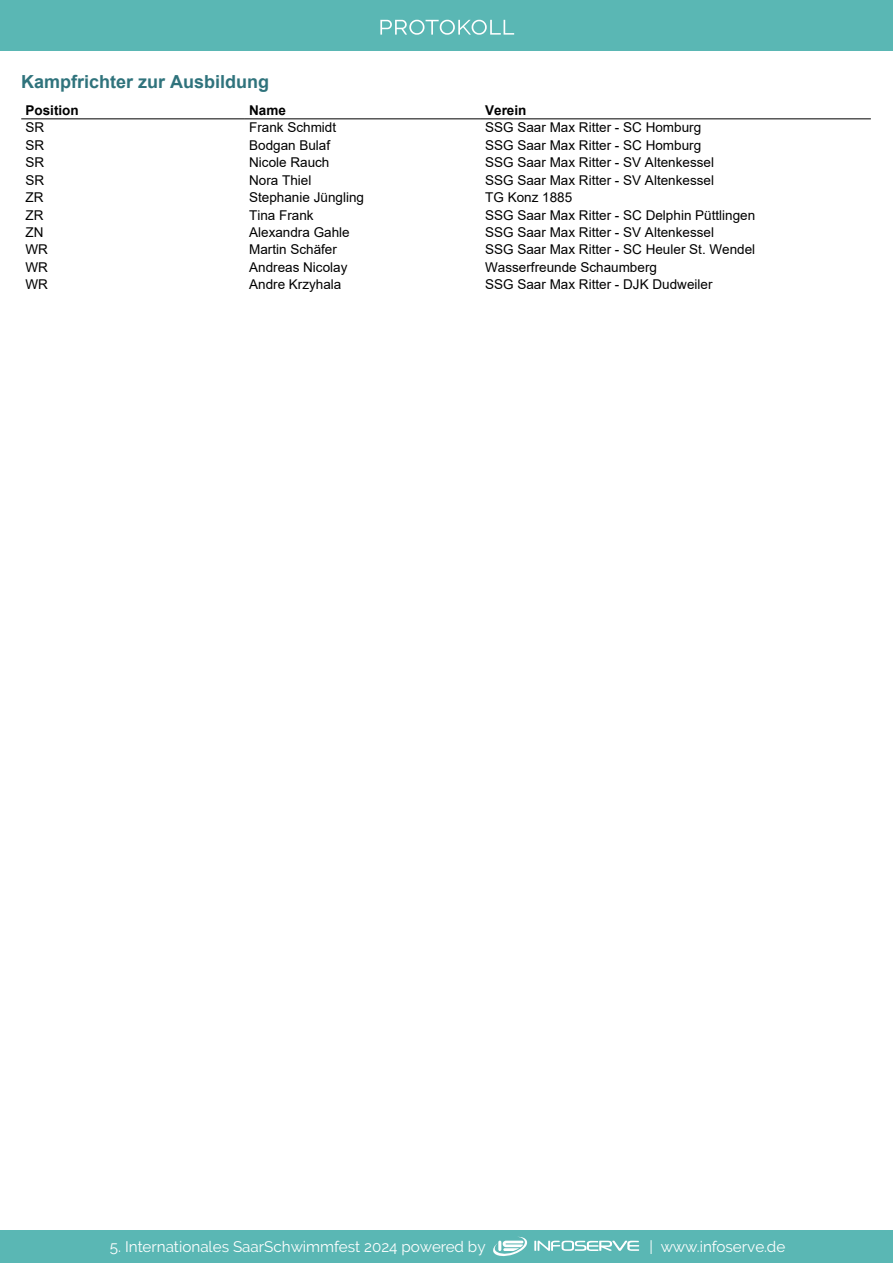
<style>
.page{position:relative;width:893px;height:1263px;background:#fff}
.page>*{position:absolute;margin:0;border:0;box-sizing:border-box;transform-origin:0 0}
.t1{font:700 18px "Arial";color:#2f737c}
.t2{font:15.3px "Raleway";color:#fff}
.t3{font:13.5px "Arial";color:#000}
.t4{font:700 13.5px "Arial";color:#000}
</style>
<div class="page">
<div style="left:0;top:0;width:893px;height:51px;background:#5ab7b4"></div>
<svg style="left:380px;top:20px;width:134px;height:15px"></svg>
<div style="left:0;top:1230px;width:893px;height:32px;background:#5ab7b4"></div>
<div style="left:0;top:1231px;width:893px;height:32px;background:#5ab7b4"></div>
<svg style="left:493px;top:1236px;width:146px;height:21px"></svg>
<hr style="left:21px;top:119px;width:224px;height:1px;background:#000">
<hr style="left:245px;top:119px;width:236px;height:1px;background:#000">
<hr style="left:481px;top:119px;width:390px;height:1px;background:#000">
<h1 class="t1" style="left:21px;top:69px;width:249px">Kampfrichter zur Ausbildung</h1>
<p class="t4" style="left:26px;top:101px;width:55px">Position</p>
<p class="t4" style="left:249px;top:101px;width:38px">Name</p>
<p class="t4" style="left:485px;top:101px;width:43px">Verein</p>
<p class="t3" style="left:26px;top:118px;width:20px">SR</p>
<p class="t3" style="left:249px;top:118px;width:88px">Frank Schmidt</p>
<p class="t3" style="left:485px;top:118px;width:218px">SSG Saar Max Ritter - SC Homburg</p>
<p class="t3" style="left:26px;top:136px;width:20px">SR</p>
<p class="t3" style="left:249px;top:136px;width:83px">Bodgan Bulaf</p>
<p class="t3" style="left:485px;top:136px;width:218px">SSG Saar Max Ritter - SC Homburg</p>
<p class="t3" style="left:26px;top:153px;width:20px">SR</p>
<p class="t3" style="left:249px;top:153px;width:82px">Nicole Rauch</p>
<p class="t3" style="left:485px;top:153px;width:230px">SSG Saar Max Ritter - SV Altenkessel</p>
<p class="t3" style="left:26px;top:171px;width:20px">SR</p>
<p class="t3" style="left:249px;top:171px;width:64px">Nora Thiel</p>
<p class="t3" style="left:485px;top:171px;width:230px">SSG Saar Max Ritter - SV Altenkessel</p>
<p class="t3" style="left:26px;top:188px;width:19px">ZR</p>
<p class="t3" style="left:249px;top:188px;width:116px">Stephanie Jüngling</p>
<p class="t3" style="left:485px;top:188px;width:89px">TG Konz 1885</p>
<p class="t3" style="left:26px;top:205px;width:19px">ZR</p>
<p class="t3" style="left:249px;top:205px;width:66px">Tina Frank</p>
<p class="t3" style="left:485px;top:205px;width:272px">SSG Saar Max Ritter - SC Delphin Püttlingen</p>
<p class="t3" style="left:26px;top:223px;width:19px">ZN</p>
<p class="t3" style="left:249px;top:223px;width:102px">Alexandra Gahle</p>
<p class="t3" style="left:485px;top:223px;width:230px">SSG Saar Max Ritter - SV Altenkessel</p>
<p class="t3" style="left:26px;top:240px;width:24px">WR</p>
<p class="t3" style="left:249px;top:240px;width:89px">Martin Schäfer</p>
<p class="t3" style="left:485px;top:240px;width:272px">SSG Saar Max Ritter - SC Heuler St. Wendel</p>
<p class="t3" style="left:26px;top:258px;width:24px">WR</p>
<p class="t3" style="left:249px;top:258px;width:100px">Andreas Nicolay</p>
<p class="t3" style="left:485px;top:258px;width:173px">Wasserfreunde Schaumberg</p>
<p class="t3" style="left:26px;top:275px;width:24px">WR</p>
<p class="t3" style="left:249px;top:275px;width:94px">Andre Krzyhala</p>
<p class="t3" style="left:485px;top:275px;width:229px">SSG Saar Max Ritter - DJK Dudweiler</p>
<p class="t2" style="left:381px;top:1238px;width:18px">24</p>
<p class="t2" style="left:450px;top:1238px;width:36px">d byby</p>
<p class="t2" style="left:648px;top:1237px;width:137px">| www.infoserve.de</p>
<p class="t2" style="left:110px;top:1237px;width:311px">5. Internationales SaarSchwhwimmf est 2018 po</p>
<p class="t2" style="left:110px;top:1237px;width:9px">2</p>
<p class="t2" style="left:303px;top:1238px;width:162px">immfest 2017 powewerered</p>
<p class="t2" style="left:109px;top:1238px;width:172px">1. Internationales SaarSc</p>
</div>
